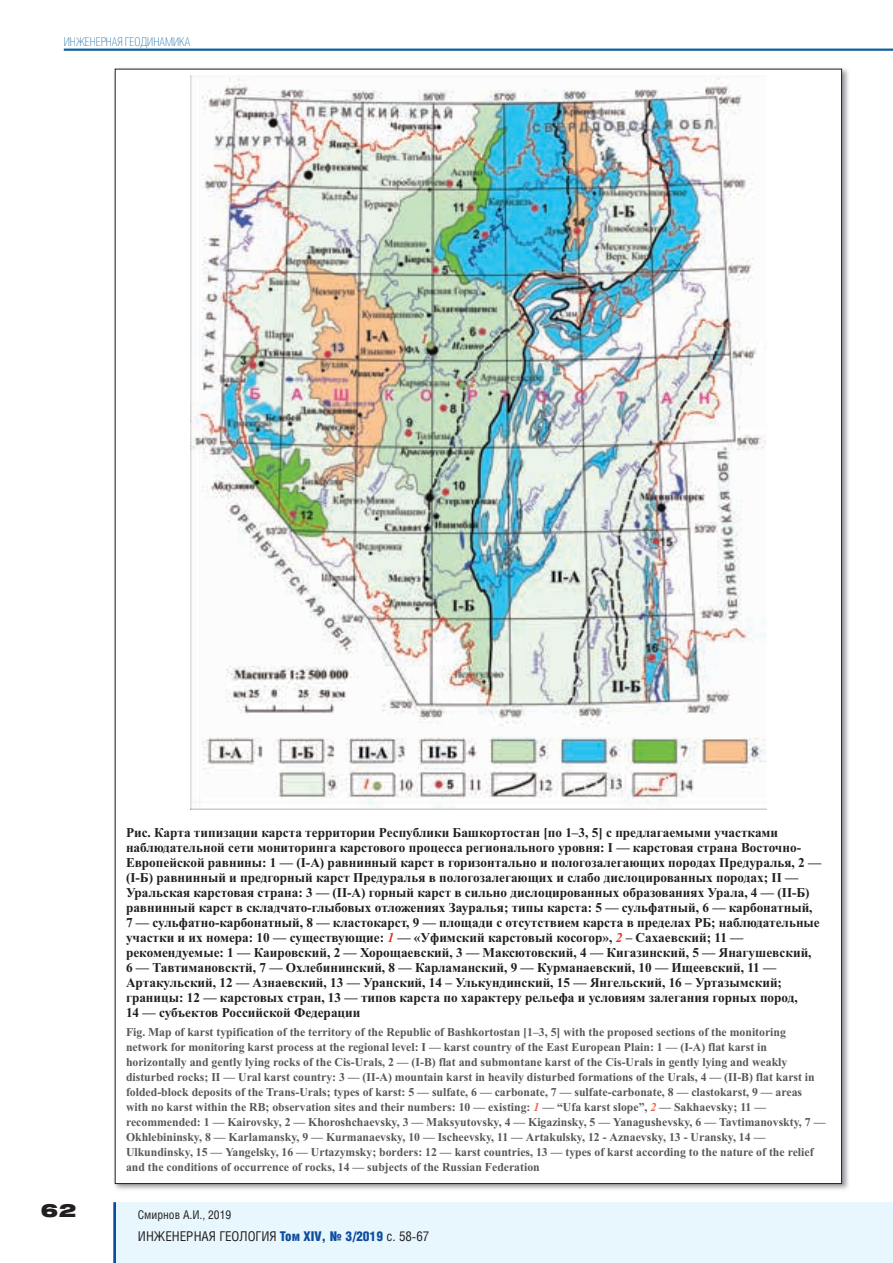
<style>
.page{position:relative;width:893px;height:1263px;background:#fff}
.page>*{position:absolute;margin:0;border:0;box-sizing:border-box;transform-origin:0 0}
.t1{font:900 18px "Helios Ext";color:#231f20}
.t2{font:700 13.5px/15px "Times New Roman";color:#231f20}
.t3{font:13.5px "Helios Cond";color:#231f20}
.t4{font:700 12px/15px "Times New Roman";color:#57585a}
.t5{font:100 12px "Helios Cond";color:#0c619d}
.t6{font:12px "Helios Cond";color:#231f20}
.s1{font-style:italic;color:#e62d24}
.s2{font-style:italic;color:#ea6140}
.s3{font-weight:900;color:#0d4d9f}
</style>
<div class="page">
<hr style="left:64px;top:49px;width:829px;height:2px;background:#0c619d">
<hr style="left:113px;top:1202px;width:3px;height:61px;background:#0d4d9f">
<div style="left:116px;top:1202px;width:777px;height:61px;background:#e8f6fd"></div>
<img style="left:114px;top:68px;width:735px;height:1122px">
<div style="left:116px;top:69px;width:725px;height:1114px;background:#fff"></div>
<img style="left:190px;top:75px;width:576px;height:734px">
<p class="t5" style="left:64px;top:37px;width:128px">ИНЖЕНЕРНАЯ ГЕОДИНАМИКА</p>
<h1 class="t1" style="left:41px;top:1203px;width:37px">62</h1>
<p class="t2" style="left:126px;top:826px;width:697px">Рис. Карта типизации карста территории Республики Башкортостан [по 1–3, 5] с предлагаемыми участками наблюдательной сети мониторинга карстового процесса регионального уровня: I — карстовая страна Восточно-Европейской равнины: 1 — (I-А) равнинный карст в горизонтально и пологозалегающих породах Предуралья, 2 — (I-Б) равнинный и предгорный карст Предуралья в пологозалегающих и слабо дислоцированных породах; II — Уральская карстовая страна: 3 — (II-А) горный карст в сильно дислоцированных образованиях Урала, 4 — (II-Б) равнинный карст в складчато-глыбовых отложениях Зауралья; типы карста: 5 — сульфатный, 6 — карбонатный, 7 — сульфатно-карбонатный, 8 — кластокарст, 9 — площади с отсутствием карста в пределах РБ; наблюдательные участки и их номера: 10 — существующие: <span class="s1">1</span> — «Уфимский карстовый косогор», <span class="s1">2</span> – Сахаевский; 11 — рекомендуемые: 1 — Каировский, 2 — Хорощаевский, 3 — Максютовский, 4 — Кигазинский, 5 — Янагушевский, 6 — Тавтимановсктй, 7 — Охлебининский, 8 — Карламанский, 9 — Курманаевский, 10 — Ищеевский, 11 — Артакульский, 12 — Азнаевский, 13 — Уранский, 14 – Улькундинский, 15 — Янгельский, 16 – Уртазымский; границы: 12 — карстовых стран, 13 — типов карста по характеру рельефа и условиям залегания горных пород,<br>14 — субъектов Российской Федерации</p>
<p class="t4" style="left:126px;top:1026px;width:701px">Fig. Map of karst typification of the territory of the Republic of Bashkortostan [1–3, 5] with the proposed sections of the monitoring network for monitoring karst process at the regional level: I — karst country of the East European Plain: 1 — (I-A) flat karst in horizontally and gently lying rocks of the Cis-Urals, 2 — (I-B) flat and submontane karst of the Cis-Urals in gently lying and weakly disturbed rocks; II — Ural karst country: 3 — (II-A) mountain karst in heavily disturbed formations of the Urals, 4 — (II-B) flat karst in folded-block deposits of the Trans-Urals; types of karst: 5 — sulfate, 6 — carbonate, 7 — sulfate-carbonate, 8 — clastokarst, 9 — areas with no karst within the RB; observation sites and their numbers: 10 — existing: <span class="s2">1</span> — “Ufa karst slope”, <span class="s2">2</span> — Sakhaevsky; 11 — recommended: 1 — Kairovsky, 2 — Khoroshchaevsky, 3 — Maksyutovsky, 4 — Kigazinsky, 5 — Yanagushevsky, 6 — Tavtimanovskty, 7 — Okhlebininsky, 8 — Karlamansky, 9 — Kurmanaevsky, 10 — Ischeevsky, 11 — Artakulsky, 12 - Aznaevsky, 13 - Uransky, 14 — Ulkundinsky, 15 — Yangelsky, 16 — Urtazymsky; borders: 12 — karst countries, 13 — types of karst according to the nature of the relief and the conditions of occurrence of rocks, 14 — subjects of the Russian Federation</p>
<p class="t6" style="left:138px;top:1210px;width:95px">Смирнов А.И., 2019</p>
<p class="t3" style="left:138px;top:1231px;width:293px">ИНЖЕНЕРНАЯ ГЕОЛОГИЯ <span class="s3">Том XIV, № 3/2019</span> c. 58-67</p>
</div>
